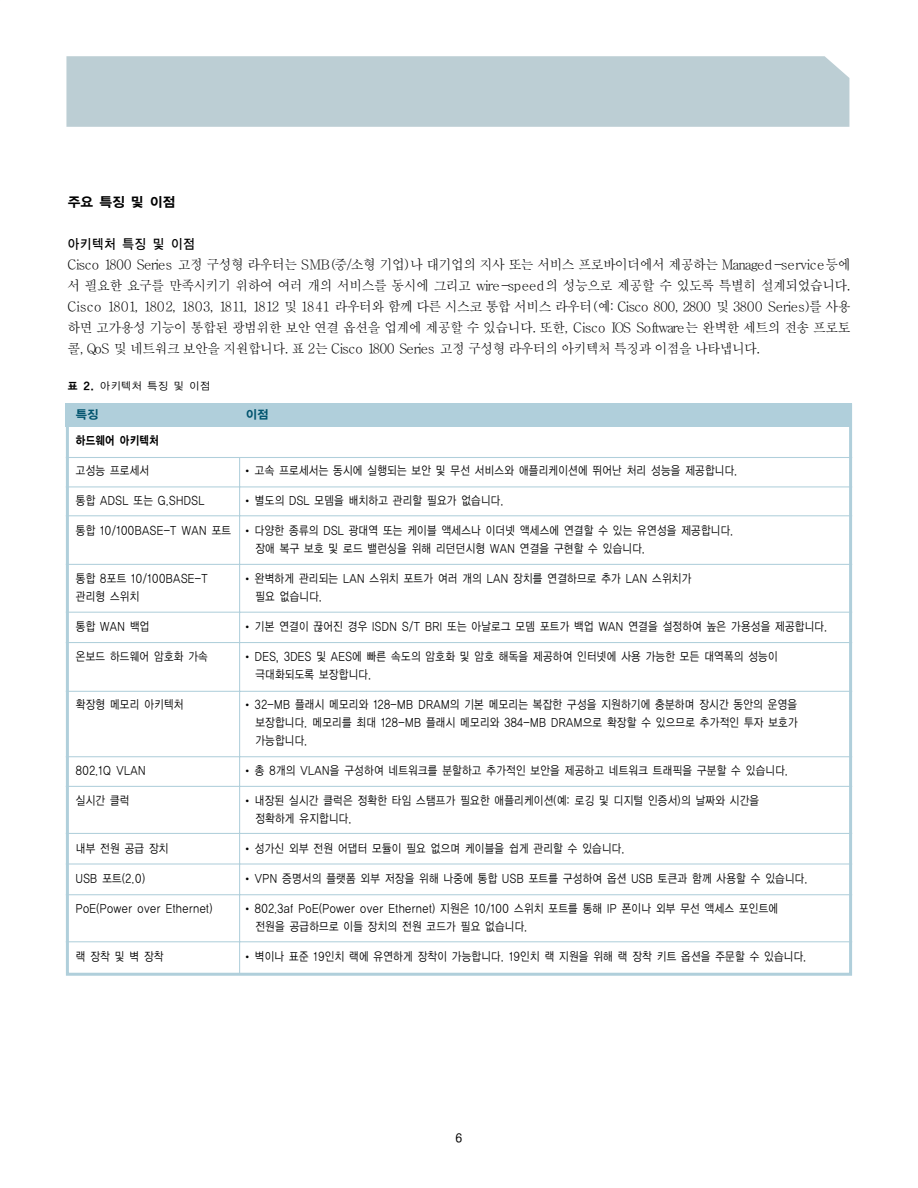
<style>
.page{position:relative;width:918px;height:1188px;background:#fff}
.page>*{position:absolute;margin:0;border:0;box-sizing:border-box;transform-origin:0 0}
.t1{font:500 13.5px/21px "HY Sin Myeong Jo";letter-spacing:-.045em;color:#000;text-align:justify;scale:.95 1}
.t2{font:13.5px "YGO13";color:#000;scale:.9 1}
.t3{font:13.5px "YGO15";color:#000}
.t4{font:12px/18px "YGO12";letter-spacing:-.035em;color:#000;scale:.85 1}
.t5{font:12px "YGO12";letter-spacing:-.015em;color:#000;scale:.85 1}
.t6{font:12px "YGO15";letter-spacing:-.04em;color:#000;scale:.85 1}
.t7{font:12px "YGO12";letter-spacing:.43em;color:#000;scale:.85 1}
.t8{font:12px "YGO15";color:#00536d}
.t9{font:700 12px "HY Go Thic";color:#000}
.t10{font:10.5px "YGO12";color:#000}
.s1{font-family:"YGO15"}
</style>
<div class="page">
<div style="left:66px;top:56px;width:783px;height:71px;background:#bcced4"></div>
<div style="left:66px;top:404px;width:786px;height:23px;background:#b0cfdb"></div>
<div style="left:66px;top:404px;width:786px;height:572px;border:3px solid #b0cfdb"></div>
<hr style="left:66px;top:457px;width:786px;height:1px;background:#b0cfdb">
<hr style="left:66px;top:515px;width:786px;height:1px;background:#b0cfdb">
<hr style="left:66px;top:564px;width:786px;height:1px;background:#b0cfdb">
<hr style="left:66px;top:612px;width:786px;height:1px;background:#b0cfdb">
<hr style="left:66px;top:642px;width:786px;height:1px;background:#b0cfdb">
<hr style="left:66px;top:691px;width:786px;height:1px;background:#b0cfdb">
<hr style="left:66px;top:756px;width:786px;height:1px;background:#b0cfdb">
<hr style="left:66px;top:786px;width:786px;height:1px;background:#b0cfdb">
<hr style="left:66px;top:833px;width:786px;height:1px;background:#b0cfdb">
<hr style="left:66px;top:863px;width:786px;height:2px;background:#b0cfdb">
<hr style="left:66px;top:894px;width:786px;height:1px;background:#b0cfdb">
<hr style="left:66px;top:941px;width:786px;height:1px;background:#b0cfdb">
<hr style="left:66px;top:486px;width:786px;height:1px;background:#b0cfdb">
<hr style="left:239px;top:458px;width:1px;height:517px;background:#b0cfdb">
<p class="t3" style="left:67px;top:196px;width:110px">주요 특징 및 이점</p>
<p class="t2" style="left:67px;top:238px;width:143px">아키텍처 특징 및 이점</p>
<p class="t1" style="left:67px;top:255px;width:826px">Cisco 1800 Series 고정 구성형 라우터는 SMB(중/소형 기업)나 대기업의 지사 또는 서비스 프로바이더에서 제공하는 Managed-service등에 서 필요한 요구를 만족시키기 위하여 여러 개의 서비스를 동시에 그리고 wire-speed의 성능으로 제공할 수 있도록 특별히 설계되었습니다.<br>Cisco 1801, 1802, 1803, 1811, 1812 및 1841 라우터와 함께 다른 시스코 통합 서비스 라우터(예: Cisco 800, 2800 및 3800 Series)를 사용 하면 고가용성 기능이 통합된 광범위한 보안 연결 옵션을 업계에 제공할 수 있습니다. 또한, Cisco IOS Software는 완벽한 세트의 전송 프로토 콜, QoS 및 네트워크 보안을 지원합니다. 표 2는 Cisco 1800 Series 고정 구성형 라우터의 아키텍처 특징과 이점을 나타냅니다.</p>
<p class="t10" style="left:67px;top:381px;width:144px"><span class="s1">표 2.</span> 아키텍처 특징 및 이점</p>
<p class="t8" style="left:75px;top:409px;width:25px">특징</p>
<p class="t8" style="left:246px;top:409px;width:25px">이점</p>
<p class="t6" style="left:76px;top:435px;width:100px">하드웨어 아키텍처</p>
<p class="t4" style="left:76px;top:463px;width:89px">고성능 프로세서</p>
<p class="t4" style="left:246px;top:463px;width:580px"><sup>●</sup> 고속 프로세서는 동시에 실행되는 보안 및 무선 서비스와 애플리케이션에 뛰어난 처리 성능을 제공합니다.</p>
<p class="t4" style="left:76px;top:493px;width:153px">통합 ADSL 또는 G.SHDSL</p>
<p class="t4" style="left:246px;top:493px;width:305px"><sup>●</sup> 별도의 DSL 모뎀을 배치하고 관리할 필요가 없습니다.</p>
<p class="t4" style="left:76px;top:523px;width:185px">통합 10/100BASE-T WAN 포트</p>
<p class="t4" style="left:255px;top:523px;width:564px;text-indent:-9px"><sup>●</sup> 다양한 종류의 DSL 광대역 또는 케이블 액세스나 이더넷 액세스에 연결할 수 있는 유연성을 제공합니다. 장애 복구 보호 및 로드 밸런싱을 위해 리던던시형 WAN 연결을 구현할 수 있습니다.</p>
<p class="t5" style="left:76px;top:573px;width:157px">통합 8포트 10/100BASE-T</p>
<p class="t4" style="left:246px;top:571px;width:526px"><sup>●</sup> 완벽하게 관리되는 LAN 스위치 포트가 여러 개의 LAN 장치를 연결하므로 추가 LAN 스위치가</p>
<p class="t4" style="left:76px;top:589px;width:77px">관리형 스위치</p>
<p class="t4" style="left:255px;top:589px;width:80px">필요 없습니다.</p>
<p class="t4" style="left:76px;top:619px;width:89px">통합 WAN 백업</p>
<p class="t4" style="left:246px;top:619px;width:686px"><sup>●</sup> 기본 연결이 끊어진 경우 ISDN S/T BRI 또는 아날로그 모뎀 포트가 백업 WAN 연결을 설정하여 높은 가용성을 제공합니다.</p>
<p class="t4" style="left:76px;top:649px;width:157px">온보드 하드웨어 암호화 가속</p>
<p class="t4" style="left:255px;top:649px;width:617px;text-indent:-9px"><sup>●</sup> DES, 3DES 및 AES에 빠른 속도의 암호화 및 암호 해독을 제공하여 인터넷에 사용 가능한 모든 대역폭의 성능이 극대화되도록 보장합니다.</p>
<p class="t4" style="left:76px;top:697px;width:129px">확장형 메모리 아키텍처</p>
<p class="t4" style="left:255px;top:697px;width:640px;text-align:justify;text-indent:-9px"><sup>●</sup> 32-MB 플래시 메모리와 128-MB DRAM의 기본 메모리는 복잡한 구성을 지원하기에 충분하며 장시간 동안의 운영을 보장합니다. 메모리를 최대 128-MB 플래시 메모리와 384-MB DRAM으로 확장할 수 있으므로 추가적인 투자 보호가 가능합니다.</p>
<p class="t4" style="left:76px;top:763px;width:84px">802.1Q VLAN</p>
<p class="t4" style="left:246px;top:763px;width:640px"><sup>●</sup> 총 8개의 VLAN을 구성하여 네트워크를 분할하고 추가적인 보안을 제공하고 네트워크 트래픽을 구분할 수 있습니다.</p>
<p class="t4" style="left:76px;top:793px;width:65px">실시간 클럭</p>
<p class="t4" style="left:255px;top:793px;width:595px;text-indent:-9px"><sup>●</sup> 내장된 실시간 클럭은 정확한 타임 스탬프가 필요한 애플리케이션(예: 로깅 및 디지털 인증서)의 날짜와 시간을 정확하게 유지합니다.</p>
<p class="t4" style="left:76px;top:841px;width:111px">내부 전원 공급 장치</p>
<p class="t4" style="left:246px;top:841px;width:447px"><sup>●</sup> 성가신 외부 전원 어댑터 모듈이 필요 없으며 케이블을 쉽게 관리할 수 있습니다.</p>
<p class="t4" style="left:76px;top:871px;width:84px">USB 포트(2.0)</p>
<p class="t4" style="left:246px;top:871px;width:663px"><sup>●</sup> VPN 증명서의 플랫폼 외부 저장을 위해 나중에 통합 USB 포트를 구성하여 옵션 USB 토큰과 함께 사용할 수 있습니다.</p>
<p class="t4" style="left:76px;top:901px;width:163px">PoE(Power over Ethernet)</p>
<p class="t4" style="left:255px;top:901px;width:617px;text-indent:-9px"><sup>●</sup> 802.3af PoE(Power over Ethernet) 지원은 10/100 스위치 포트를 통해 IP 폰이나 외부 무선 액세스 포인트에 전원을 공급하므로 이들 장치의 전원 코드가 필요 없습니다.</p>
<p class="t7" style="left:76px;top:951px;width:105px">랙장착및벽장착</p>
<p class="t4" style="left:246px;top:949px;width:661px"><sup>●</sup> 벽이나 표준 19인치 랙에 유연하게 장착이 가능합니다. 19인치 랙 지원을 위해 랙 장착 키트 옵션을 주문할 수 있습니다.</p>
<p class="t9" style="left:455px;top:1133px;width:9px">6</p>
</div>
